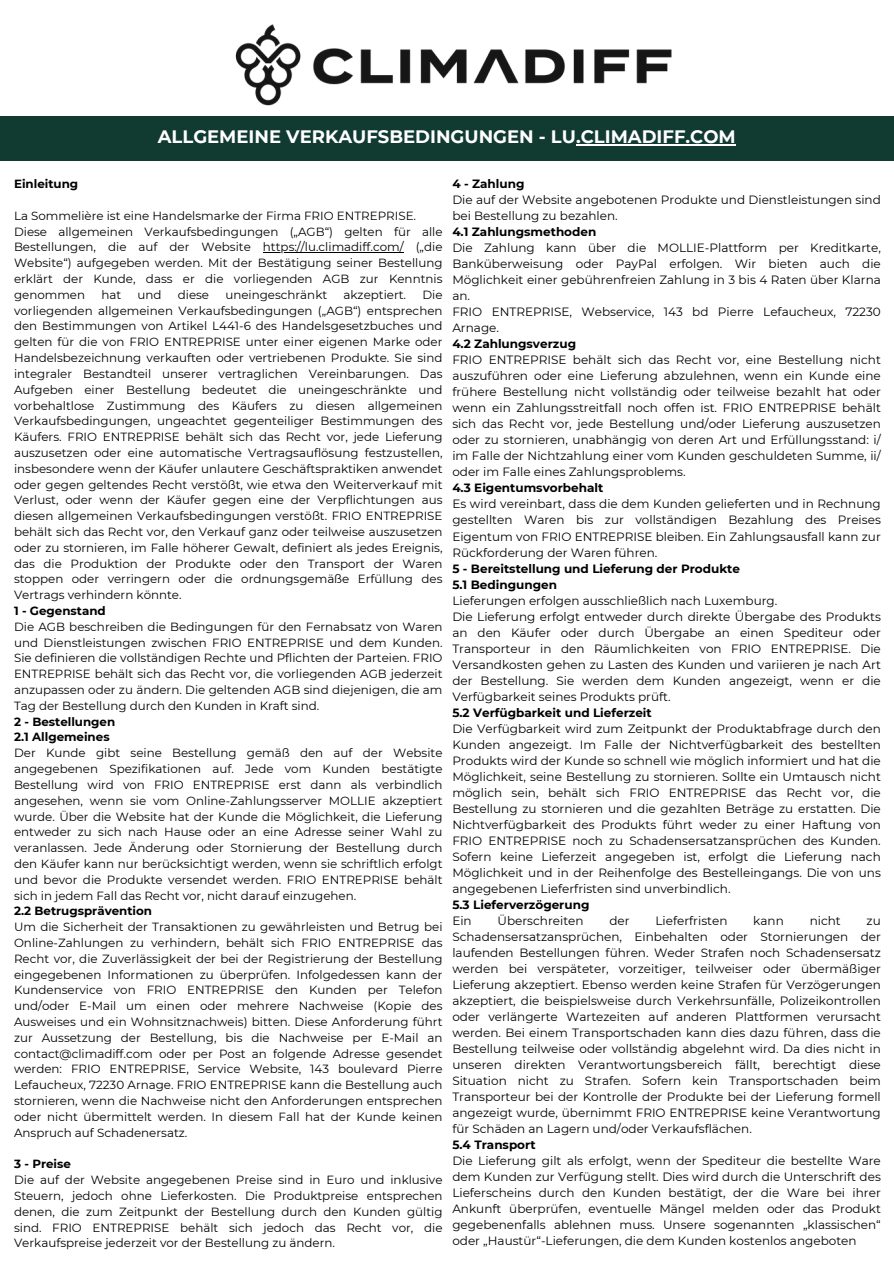
<style>
.page{position:relative;width:894px;height:1264px;background:#fff}
.page>*{position:absolute;margin:0;border:0;box-sizing:border-box;transform-origin:0 0}
.t1{font:700 18px "Montserrat";color:#fff}
.t2{font:12px/16px "Montserrat";color:#000;text-align:justify}
.t3{font:700 12px "Montserrat";color:#000}
.t4{font:11.85px/15.8px "Montserrat";color:#000;text-align:justify}
.t5{font:700 11.85px "Montserrat";color:#000}
.s1{font-weight:700}
</style>
<div class="page">
<div style="left:0;top:116px;width:893px;height:44px;background:#113b30"></div>
<hr style="left:576px;top:144px;width:159px;height:1px;background:#fff">
<hr style="left:263px;top:252px;width:140px;height:1px;background:#000">
<img style="left:235px;top:24px;width:437px;height:82px">
<p class="t1" style="left:158px;top:126px;width:579px">ALLGEMEINE VERKAUFSBEDINGUNGEN - LU.CLIMADIFF.COM</p>
<h1 class="t5" style="left:14px;top:177px;width:66px">Einleitung</h1>
<h2 class="t4" style="left:14px;top:208px;width:403px">La Sommelière ist eine Handelsmarke der Firma FRIO ENTREPRISE.</h2>
<p class="t4" style="left:14px;top:223px;width:430px">Diese allgemeinen Verkaufsbedingungen („AGB“) gelten für alle<br>Bestellungen, die auf der Website</p>
<p class="t4" style="left:14px;top:239px;width:430px;text-indent:249px">https://lu.climadiff.com/ („die Website“) aufgegeben werden. Mit der Bestätigung seiner Bestellung erklärt der Kunde, dass er die vorliegenden AGB zur Kenntnis genommen</p>
<p class="t4" style="left:14px;top:287px;width:430px;text-align:left;text-indent:408px">Die vorliegenden allgemeinen Verkaufsbedingungen („AGB“) entsprechen den Bestimmungen von Artikel L441-6 des Handelsgesetzbuches und gelten für die von FRIO ENTREPRISE unter einer eigenen Marke oder Handelsbezeichnung verkauften oder vertriebenen Produkte. Sie sind integraler Bestandteil unserer vertraglichen Vereinbarungen. Das Aufgeben einer Bestellung bedeutet die uneingeschränkte und vorbehaltlose Zustimmung des Käufers zu diesen allgemeinen Verkaufsbedingungen, ungeachtet gegenteiliger Bestimmungen des Käufers. FRIO ENTREPRISE behält sich das Recht vor, jede Lieferung auszusetzen oder eine automatische Vertragsauflösung festzustellen, insbesondere wenn der Käufer unlautere Geschäftspraktiken anwendet oder gegen geltendes Recht verstößt, wie etwa den Weiterverkauf mit Verlust, oder wenn der Käufer gegen eine der Verpflichtungen aus diesen allgemeinen Verkaufsbedingungen verstößt. FRIO ENTREPRISE behält sich das Recht vor, den Verkauf ganz oder teilweise auszusetzen oder zu stornieren, im Falle höherer Gewalt, definiert als jedes Ereignis, das die Produktion der Produkte oder den Transport der Waren stoppen oder verringern oder die ordnungsgemäße Erfüllung des Vertrags verhindern könnte.<br><span class="s1">1 - Gegenstand<br></span>Die AGB beschreiben die Bedingungen für den Fernabsatz von Waren</p>
<p class="t4" style="left:14px;top:634px;width:430px;text-align:left">und Dienstleistungen zwischen FRIO ENTREPRISE und dem Kunden.<br>Sie definieren die vollständigen Rechte und Pflichten der Parteien. FRIO ENTREPRISE behält sich das Recht vor, die vorliegenden AGB jederzeit anzupassen oder zu ändern. Die geltenden AGB sind diejenigen, die am Tag der Bestellung durch den Kunden in Kraft sind.<br><span class="s1">2 - Bestellungen</span></p>
<p class="t5" style="left:14px;top:730px;width:97px">2.1 Allgemeines</p>
<p class="t4" style="left:14px;top:745px;width:430px">Der Kunde gibt seine Bestellung gemäß den auf der Website angegebenen Spezifikationen auf. Jede vom Kunden bestätigte Bestellung wird von FRIO ENTREPRISE erst dann als verbindlich angesehen, wenn sie vom Online-Zahlungsserver MOLLIE akzeptiert wurde. Über die Website hat der Kunde die Möglichkeit, die Lieferung entweder zu sich nach Hause oder an eine Adresse seiner Wahl zu veranlassen. Jede Änderung oder Stornierung der Bestellung durch den Käufer kann nur berücksichtigt werden, wenn sie schriftlich erfolgt und bevor die Produkte versendet werden. FRIO ENTREPRISE behält sich in jedem Fall das Recht vor, nicht darauf einzugehen.</p>
<p class="t5" style="left:14px;top:903px;width:139px">2.2 Betrugsprävention</p>
<p class="t4" style="left:14px;top:919px;width:430px">Um die Sicherheit der Transaktionen zu gewährleisten und Betrug bei Online-Zahlungen zu verhindern, behält sich FRIO ENTREPRISE das Recht vor, die Zuverlässigkeit der bei der Registrierung der Bestellung eingegebenen Informationen zu überprüfen. Infolgedessen kann der Kundenservice von FRIO ENTREPRISE den Kunden per Telefon und/oder E-Mail um einen oder mehrere Nachweise (Kopie des Ausweises und ein Wohnsitznachweis) bitten. Diese Anforderung führt zur Aussetzung der Bestellung, bis die Nachweise per E-Mail an contact@climadiff.com oder per Post an folgende Adresse gesendet werden: FRIO ENTREPRISE, Service Website, 143 boulevard Pierre Lefaucheux, 72230 Arnage. FRIO ENTREPRISE kann die Bestellung auch stornieren, wenn die Nachweise nicht den Anforderungen entsprechen oder nicht übermittelt werden. In diesem Fall hat der Kunde keinen Anspruch auf Schadenersatz.</p>
<p class="t5" style="left:14px;top:1156px;width:58px">3 - Preise</p>
<p class="t4" style="left:14px;top:1171px;width:430px">Die auf der Website angegebenen Preise sind in Euro und inklusive Steuern, jedoch ohne Lieferkosten. Die Produktpreise entsprechen denen, die zum Zeitpunkt der Bestellung durch den Kunden gültig sind. FRIO ENTREPRISE behält sich jedoch das Recht vor, die Verkaufspreise jederzeit vor der Bestellung zu ändern.</p>
<p class="t4" style="left:101px;top:287px;width:21px">hat</p>
<p class="t4" style="left:137px;top:287px;width:26px">und</p>
<p class="t4" style="left:178px;top:287px;width:33px">diese</p>
<p class="t4" style="left:225px;top:287px;width:103px">uneingeschränkt</p>
<p class="t4" style="left:343px;top:287px;width:64px">akzeptiert.</p>
<p class="t3" style="left:452px;top:177px;width:73px">4 - Zahlung</p>
<p class="t2" style="left:452px;top:192px;width:430px">Die auf der Website angebotenen Produkte und Dienstleistungen sind bei Bestellung zu bezahlen.</p>
<p class="t3" style="left:452px;top:225px;width:145px">4.1 Zahlungsmethoden</p>
<p class="t2" style="left:452px;top:240px;width:430px">Die Zahlung kann über die MOLLIE-Plattform per Kreditkarte, Banküberweisung oder PayPal erfolgen. Wir bieten auch die Möglichkeit einer gebührenfreien Zahlung in 3 bis 4 Raten über Klarna an.</p>
<p class="t2" style="left:452px;top:304px;width:430px">FRIO ENTREPRISE, Webservice, 143 bd Pierre Lefaucheux, 72230<br>Arnage.</p>
<p class="t3" style="left:452px;top:337px;width:125px">4.2 Zahlungsverzug</p>
<p class="t2" style="left:452px;top:352px;width:430px">FRIO ENTREPRISE behält sich das Recht vor, eine Bestellung nicht auszuführen oder eine Lieferung abzulehnen, wenn ein Kunde eine frühere Bestellung nicht vollständig oder teilweise bezahlt hat oder wenn ein Zahlungsstreitfall noch offen ist. FRIO ENTREPRISE behält sich das Recht vor, jede Bestellung und/oder Lieferung auszusetzen oder zu stornieren, unabhängig von deren Art und Erfüllungsstand: i/ im Falle der Nichtzahlung einer vom Kunden geschuldeten Summe, ii/ oder im Falle eines Zahlungsproblems.</p>
<p class="t3" style="left:452px;top:481px;width:152px">4.3 Eigentumsvorbehalt</p>
<p class="t2" style="left:452px;top:496px;width:430px">Es wird vereinbart, dass die dem Kunden gelieferten und in Rechnung gestellten Waren bis zur vollständigen Bezahlung des Preises Eigentum von FRIO ENTREPRISE bleiben. Ein Zahlungsausfall kann zur Rückforderung der Waren führen.</p>
<p class="t3" style="left:452px;top:561px;width:289px">5 - Bereitstellung und Lieferung der Produkte</p>
<p class="t3" style="left:452px;top:577px;width:106px">5.1 Bedingungen</p>
<p class="t2" style="left:452px;top:592px;width:326px">Lieferungen erfolgen ausschließlich nach Luxemburg.</p>
<p class="t2" style="left:452px;top:608px;width:430px">Die Lieferung erfolgt entweder durch direkte Übergabe des Produkts an den Käufer oder durch Übergabe an einen Spediteur oder Transporteur in den Räumlichkeiten von FRIO ENTREPRISE. Die Versandkosten gehen zu Lasten des Kunden und variieren je nach Art der Bestellung. Sie werden dem Kunden angezeigt, wenn er die Verfügbarkeit seines Produkts prüft.</p>
<p class="t3" style="left:452px;top:705px;width:201px">5.2 Verfügbarkeit und Lieferzeit</p>
<p class="t2" style="left:452px;top:720px;width:430px">Die Verfügbarkeit wird zum Zeitpunkt der Produktabfrage durch den Kunden angezeigt. Im Falle der Nichtverfügbarkeit des bestellten Produkts wird der Kunde so schnell wie möglich informiert und hat die Möglichkeit, seine Bestellung zu stornieren. Sollte ein Umtausch nicht möglich sein, behält sich FRIO ENTREPRISE das Recht vor, die Bestellung zu stornieren und die gezahlten Beträge zu erstatten. Die Nichtverfügbarkeit des Produkts führt weder zu einer Haftung von FRIO ENTREPRISE noch zu Schadensersatzansprüchen des Kunden.<br>Sofern keine Lieferzeit angegeben ist, erfolgt die Lieferung nach Möglichkeit und in der Reihenfolge des Bestelleingangs. Die von uns angegebenen Lieferfristen sind unverbindlich.</p>
<p class="t3" style="left:452px;top:897px;width:138px">5.3 Lieferverzögerung</p>
<p class="t2" style="left:452px;top:912px;width:21px">Ein</p>
<p class="t2" style="left:497px;top:912px;width:87px">Überschreiten</p>
<p class="t2" style="left:609px;top:912px;width:22px">der</p>
<p class="t2" style="left:655px;top:912px;width:73px">Lieferfristen</p>
<p class="t2" style="left:753px;top:912px;width:32px">kann</p>
<p class="t2" style="left:809px;top:912px;width:33px">nicht</p>
<p class="t2" style="left:452px;top:912px;width:430px;text-indent:414px">zu Schadensersatzansprüchen, Einbehalten oder Stornierungen der laufenden Bestellungen führen. Weder Strafen noch Schadensersatz werden bei verspäteter, vorzeitiger, teilweiser oder übermäßiger Lieferung akzeptiert. Ebenso werden keine Strafen für Verzögerungen akzeptiert, die beispielsweise durch Verkehrsunfälle, Polizeikontrollen oder verlängerte Wartezeiten auf anderen Plattformen verursacht werden. Bei einem Transportschaden kann dies dazu führen, dass die Bestellung teilweise oder vollständig abgelehnt wird. Da dies nicht in unseren direkten Verantwortungsbereich fällt, berechtigt diese Situation nicht zu Strafen. Sofern kein Transportschaden beim Transporteur bei der Kontrolle der Produkte bei der Lieferung formell angezeigt wurde, übernimmt FRIO ENTREPRISE keine Verantwortung für Schäden an Lagern und/oder Verkaufsflächen.</p>
<p class="t3" style="left:452px;top:1137px;width:85px">5.4 Transport</p>
<p class="t2" style="left:452px;top:1152px;width:430px">Die Lieferung gilt als erfolgt, wenn der Spediteur die bestellte Ware dem Kunden zur Verfügung stellt. Dies wird durch die Unterschrift des Lieferscheins durch den Kunden bestätigt, der die Ware bei ihrer Ankunft überprüfen, eventuelle Mängel melden oder das Produkt gegebenenfalls ablehnen muss. Unsere sogenannten „klassischen“ oder „Haustür“-Lieferungen, die dem Kunden kostenlos angeboten</p>
</div>
